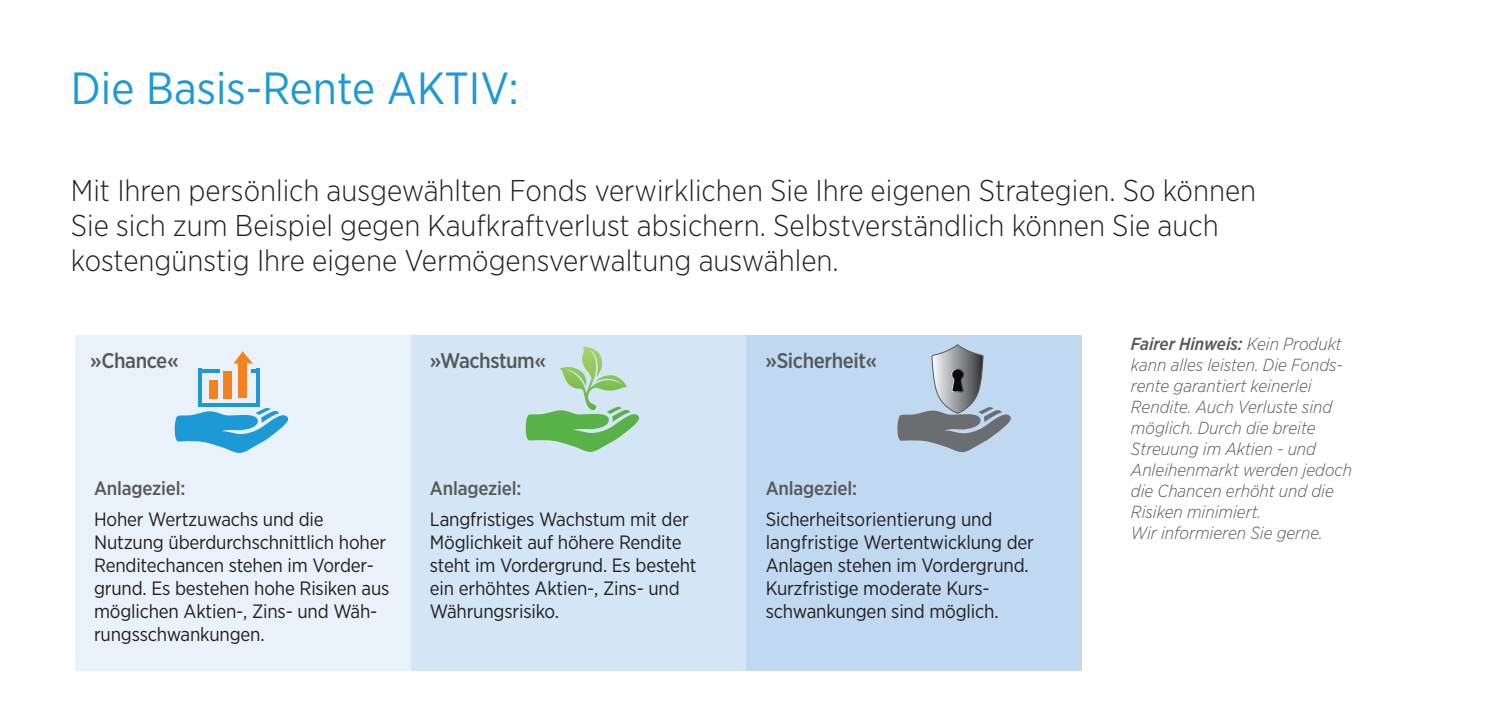
<style>
.page{position:relative;width:1489px;height:709px;background:#fff}
.page>*{position:absolute;margin:0;border:0;box-sizing:border-box;transform-origin:0 0}
.t1{font:45px "Gotham Narrow";color:#1d99d6}
.t2{font:300 30px/35px "Gotham Narrow";color:#231f20}
.t3{font:500 21.25px "Gotham Narrow";letter-spacing:-.02em;color:#57585a}
.t4{font:19.25px/23.2px "Gotham Narrow";letter-spacing:-.01em;color:#231f20}
.t5{font:500 19.25px "Gotham Narrow";letter-spacing:-.01em;color:#57585a}
.t6{font:italic 300 17.5px/21px "Gotham Narrow";color:#57585a}
.s1{font-weight:500}
</style>
<div class="page">
<div style="left:75px;top:335px;width:335px;height:129px;background:#e9f2fa"></div>
<div style="left:410px;top:335px;width:336px;height:129px;background:#d4e5f5"></div>
<div style="left:746px;top:335px;width:336px;height:129px;background:#c0d9f0"></div>
<div style="left:75px;top:464px;width:335px;height:207px;background:#e9f2fa"></div>
<div style="left:410px;top:464px;width:336px;height:207px;background:#d4e5f5"></div>
<div style="left:746px;top:464px;width:336px;height:207px;background:#c0d9f0"></div>
<svg style="left:897px;top:344px;width:113px;height:108px"></svg>
<svg style="left:525px;top:346px;width:115px;height:106px"></svg>
<svg style="left:175px;top:408px;width:113px;height:45px"></svg>
<div style="left:238px;top:357px;width:9px;height:41px;background:#f58220"></div>
<div style="left:209px;top:380px;width:9px;height:18px;background:#f58220"></div>
<div style="left:223px;top:371px;width:9px;height:27px;background:#f58220"></div>
<svg style="left:234px;top:351px;width:19px;height:12px"></svg>
<hr style="left:198px;top:369px;width:3px;height:38px;background:#1d99d6">
<hr style="left:256px;top:369px;width:4px;height:38px;background:#1d99d6">
<hr style="left:201px;top:403px;width:59px;height:4px;background:#1d99d6">
<hr style="left:200px;top:369px;width:20px;height:3px;background:#1d99d6">
<svg style="left:251px;top:369px;width:5px;height:3px"></svg>
<h1 class="t1" style="left:71px;top:73px;width:449px">Die Basis-Rente AKTIV:</h1>
<p class="t2" style="left:71px;top:175px;width:1186px">Mit Ihren persönlich ausgewählten Fonds verwirklichen Sie Ihre eigenen Strategien. So können<br>Sie sich zum Beispiel gegen Kaufkraftverlust absichern. Selbstverständlich können Sie auch kostengünstig Ihre eigene Vermögensverwaltung auswählen.</p>
<p class="t3" style="left:90px;top:353px;width:90px">»Chance«</p>
<p class="t3" style="left:430px;top:353px;width:118px">»Wachstum«</p>
<p class="t3" style="left:765px;top:353px;width:113px">»Sicherheit«</p>
<p class="t5" style="left:94px;top:482px;width:93px">Anlageziel:</p>
<p class="t4" style="left:94px;top:508px;width:297px">Hoher Wertzuwachs und die<br>Nutzung überdurchschnittlich hoher<br>Renditechancen stehen im Vorder&shy;grund. Es bestehen hohe Risiken aus möglichen Aktien-, Zins- und Wäh&shy;rungsschwankungen.</p>
<p class="t5" style="left:430px;top:482px;width:93px">Anlageziel:</p>
<p class="t4" style="left:430px;top:508px;width:268px">Langfristiges Wachstum mit der<br>Möglichkeit auf höhere Rendite steht im Vordergrund. Es besteht ein erhöhtes Aktien-, Zins- und<br>Währungsrisiko.</p>
<p class="t5" style="left:765px;top:482px;width:93px">Anlageziel:</p>
<p class="t4" style="left:765px;top:508px;width:270px">Sicherheitsorientierung und langfristige Wertentwicklung der<br>Anlagen stehen im Vordergrund.<br>Kurzfristige moderate Kurs&shy;schwankungen sind möglich.</p>
<p class="t6" style="left:1130px;top:334px;width:223px"><span class="s1">Fairer Hinweis:</span> Kein Produkt kann alles leisten. Die Fonds&shy;rente garantiert keinerlei<br>Rendite. Auch Verluste sind möglich. Durch die breite<br>Streuung im Aktien - und<br>Anleihenmarkt werden jedoch die Chancen erhöht und die<br>Risiken minimiert.<br>Wir informieren Sie gerne.</p>
</div>
